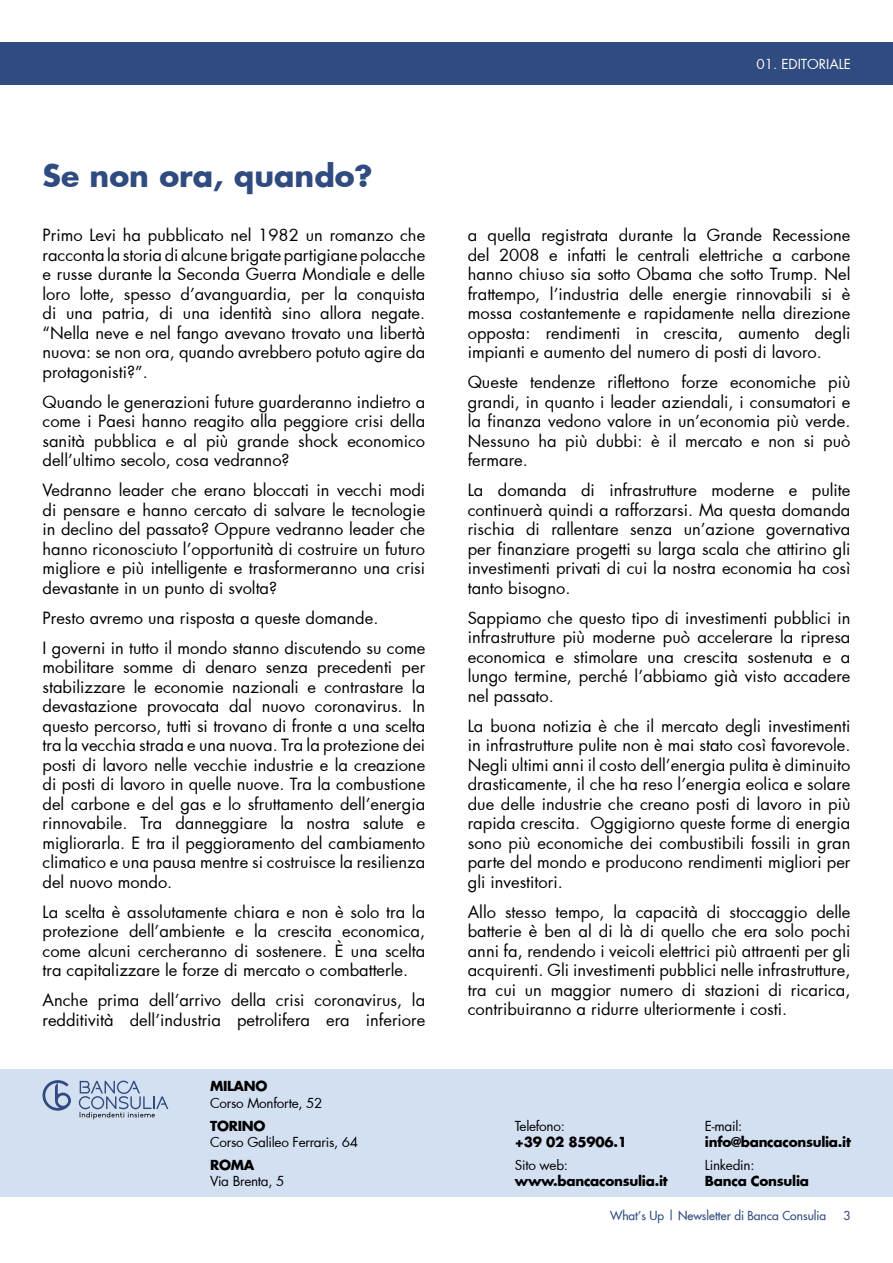
<style>
.page{position:relative;width:893px;height:1263px;background:#fff}
.page>*{position:absolute;margin:0;border:0;box-sizing:border-box;transform-origin:0 0}
.t1{font:700 30px "Futura";color:#2f4b7f}
.t2{font:16.5px/19.5px "Futura";color:#000;text-align:justify}
.t3{font:13.5px "Futura";letter-spacing:-.02em;color:#000}
.t4{font:700 13.5px "Futura";letter-spacing:-.02em;color:#000}
.t5{font:13.5px "Futura";color:#fff}
.t6{font:12px "Futura";color:#2f4b7f}
</style>
<div class="page">
<div style="left:0;top:43px;width:893px;height:42px;background:#2f4b7f"></div>
<div style="left:0;top:1069px;width:893px;height:128px;background:#d3e0f1"></div>
<svg style="left:43px;top:1080px;width:28px;height:31px"></svg>
<svg style="left:79px;top:1080px;width:89px;height:39px"></svg>
<h1 class="t1" style="left:43px;top:155px;width:332px">Se non ora, quando?</h1>
<p class="t2" style="left:43px;top:225px;width:384px">Primo Levi ha pubblicato nel 1982 un romanzo che racconta la storia di alcune brigate partigiane polacche e russe durante la Seconda Guerra Mondiale e delle loro lotte, spesso d’avanguardia, per la conquista di una patria, di una identità sino allora negate. “Nella neve e nel fango avevano trovato una libertà nuova: se non ora, quando avrebbero potuto agire da protagonisti?”.</p>
<p class="t2" style="left:43px;top:392px;width:384px">Quando le generazioni future guarderanno indietro a come i Paesi hanno reagito alla peggiore crisi della sanità pubblica e al più grande shock economico dell’ultimo secolo, cosa vedranno?</p>
<p class="t2" style="left:43px;top:480px;width:384px">Vedranno leader che erano bloccati in vecchi modi di pensare e hanno cercato di salvare le tecnologie in declino del passato? Oppure vedranno leader che hanno riconosciuto l’opportunità di costruire un futuro migliore e più intelligente e trasformeranno una crisi devastante in un punto di svolta?</p>
<p class="t2" style="left:43px;top:602px;width:384px;line-height:30px">Presto avremo una risposta a queste domande.<br>I governi in tutto il mondo stanno discutendo su come</p>
<p class="t2" style="left:43px;top:657px;width:384px">mobilitare somme di denaro senza precedenti per stabilizzare le economie nazionali e contrastare la devastazione provocata dal nuovo coronavirus. In questo percorso, tutti si trovano di fronte a una scelta tra la vecchia strada e una nuova. Tra la protezione dei posti di lavoro nelle vecchie industrie e la creazione di posti di lavoro in quelle nuove. Tra la combustione del carbone e del gas e lo sfruttamento dell’energia rinnovabile. Tra danneggiare la nostra salute e migliorarla. E tra il peggioramento del cambiamento climatico e una pausa mentre si costruisce la resilienza del nuovo mondo.</p>
<p class="t2" style="left:43px;top:902px;width:384px">La scelta è assolutamente chiara e non è solo tra la protezione dell’ambiente e la crescita economica, come alcuni cercheranno di sostenere. È una scelta tra capitalizzare le forze di mercato o combatterle.</p>
<p class="t2" style="left:43px;top:990px;width:384px">Anche prima dell’arrivo della crisi coronavirus, la redditività dell’industria petrolifera era inferiore</p>
<p class="t4" style="left:210px;top:1077px;width:59px">MILANO</p>
<p class="t3" style="left:210px;top:1094px;width:114px">Corso Monforte, 52</p>
<p class="t4" style="left:210px;top:1116px;width:57px">TORINO</p>
<p class="t3" style="left:210px;top:1133px;width:150px">Corso Galileo Ferraris, 64</p>
<p class="t4" style="left:210px;top:1155px;width:46px">ROMA</p>
<p class="t3" style="left:210px;top:1172px;width:76px">Via Brenta, 5</p>
<p class="t5" style="left:756px;top:55px;width:96px">01. EDITORIALE</p>
<p class="t2" style="left:468px;top:225px;width:384px">a quella registrata durante la Grande Recessione del 2008 e infatti le centrali elettriche a carbone hanno chiuso sia sotto Obama che sotto Trump. Nel frattempo, l’industria delle energie rinnovabili si è mossa costantemente e rapidamente nella direzione opposta: rendimenti in crescita, aumento degli impianti e aumento del numero di posti di lavoro.</p>
<p class="t2" style="left:468px;top:372px;width:384px">Queste tendenze riflettono forze economiche più grandi, in quanto i leader aziendali, i consumatori e la finanza vedono valore in un’economia più verde.<br>Nessuno ha più dubbi: è il mercato e non si può fermare.</p>
<p class="t2" style="left:468px;top:480px;width:384px">La domanda di infrastrutture moderne e pulite continuerà quindi a rafforzarsi. Ma questa domanda rischia di rallentare senza un’azione governativa per finanziare progetti su larga scala che attirino gli investimenti privati di cui la nostra economia ha così tanto bisogno.</p>
<p class="t2" style="left:468px;top:608px;width:384px">Sappiamo che questo tipo di investimenti pubblici in infrastrutture più moderne può accelerare la ripresa economica e stimolare una crescita sostenuta e a lungo termine, perché l’abbiamo già visto accadere nel passato.</p>
<p class="t2" style="left:468px;top:716px;width:384px">La buona notizia è che il mercato degli investimenti in infrastrutture pulite non è mai stato così favorevole.<br>Negli ultimi anni il costo dell’energia pulita è diminuito drasticamente, il che ha reso l’energia eolica e solare due delle industrie che creano posti di lavoro in più rapida crescita. Oggigiorno queste forme di energia sono più economiche dei combustibili fossili in gran parte del mondo e producono rendimenti migliori per gli investitori.</p>
<p class="t2" style="left:468px;top:902px;width:384px">Allo stesso tempo, la capacità di stoccaggio delle batterie è ben al di là di quello che era solo pochi anni fa, rendendo i veicoli elettrici più attraenti per gli acquirenti. Gli investimenti pubblici nelle infrastrutture, tra cui un maggior numero di stazioni di ricarica, contribuiranno a ridurre ulteriormente i costi.</p>
<p class="t3" style="left:515px;top:1116px;width:52px">Telefono:</p>
<p class="t4" style="left:515px;top:1133px;width:114px">+39 02 85906.1</p>
<p class="t3" style="left:515px;top:1156px;width:55px">Sito web:</p>
<p class="t4" style="left:515px;top:1172px;width:154px">www.bancaconsulia.it</p>
<p class="t3" style="left:705px;top:1116px;width:39px">E-mail:</p>
<p class="t4" style="left:705px;top:1133px;width:147px">info@bancaconsulia.it</p>
<p class="t3" style="left:705px;top:1156px;width:51px">Linkedin:</p>
<p class="t4" style="left:705px;top:1172px;width:106px">Banca Consulia</p>
<p class="t6" style="left:610px;top:1208px;width:218px">What’s Up | Newsletter di Banca Consulia</p>
<p class="t6" style="left:843px;top:1208px;width:8px">3</p>
</div>
